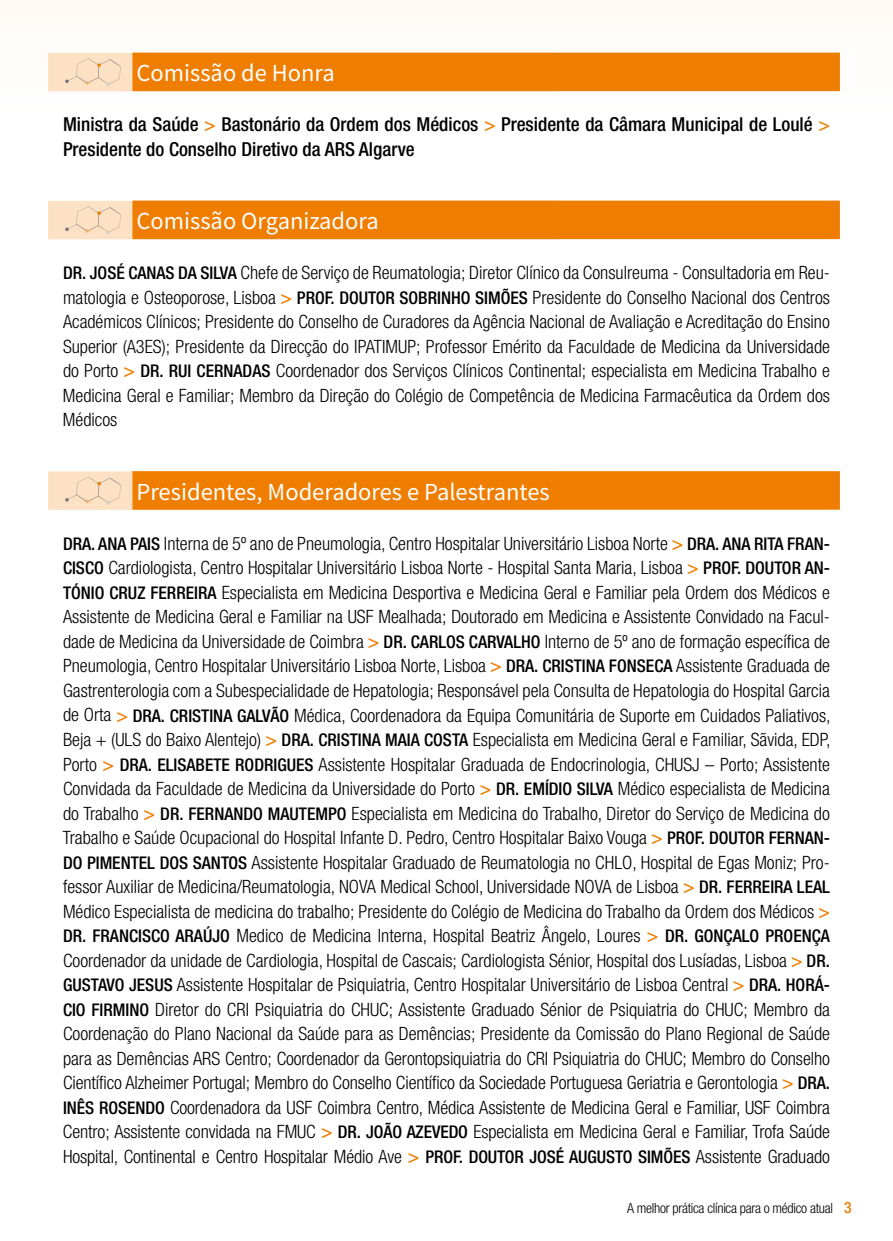
<style>
.page{position:relative;width:893px;height:1241px;background:#fff}
.page>*{position:absolute;margin:0;border:0;box-sizing:border-box;transform-origin:0 0}
.t1{font:24.5px "Source Sans Pro";color:#fff}
.t2{font:500 condensed 19.25px/24.5px "Helvetica Neue";color:#000}
.t3{font:300 condensed 18.38px/24.5px "Helvetica Neue";color:#000;text-align:justify}
.t4{font:300 condensed 14px "Helvetica Neue";letter-spacing:-.02em;color:#000}
.s1{color:#ef7d00}
.s2{font-weight:500;font-size:17.5px}
.s3{font-weight:500;font-size:19.25px;color:#ef7d00}
.s4{font-weight:500;font-size:15.75px;color:#ef7d00}
</style>
<div class="page">
<div style="left:48px;top:53px;width:509px;height:38px;background:#fce1c4"></div>
<div style="left:132px;top:53px;width:708px;height:38px;background:#ef7d00"></div>
<div style="left:48px;top:201px;width:509px;height:38px;background:#fce1c4"></div>
<div style="left:132px;top:200px;width:708px;height:39px;background:#ef7d00"></div>
<div style="left:48px;top:471px;width:509px;height:39px;background:#fce1c4"></div>
<div style="left:132px;top:471px;width:708px;height:38px;background:#ef7d00"></div>
<svg style="left:65px;top:58px;width:56px;height:28px"></svg>
<svg style="left:65px;top:206px;width:56px;height:28px"></svg>
<svg style="left:65px;top:477px;width:56px;height:27px"></svg>
<h1 class="t1" style="left:137px;top:58px;width:200px">Comissão de Honra</h1>
<p class="t2" style="left:63px;top:112px;width:768px">Ministra da Saúde <span class="s1">&gt;</span> Bastonário da Ordem dos Médicos <span class="s1">&gt;</span> Presidente da Câmara Municipal de Loulé <span class="s1">&gt;<br></span>Presidente do Conselho Diretivo da ARS Algarve</p>
<h1 class="t1" style="left:137px;top:206px;width:244px">Comissão Organizadora</h1>
<p class="t3" style="left:63px;top:260px;width:769px"><span class="s2">DR. JOSÉ CANAS DA SILVA</span> Chefe de Serviço de Reumatologia; Diretor Clínico da Consulreuma - Consultadoria em Reu&shy;matologia e Osteoporose, Lisboa <span class="s3">&gt;</span> <span class="s2">PROF. DOUTOR SOBRINHO SIMÕES</span> Presidente do Conselho Nacional dos Centros Académicos Clínicos; Presidente do Conselho de Curadores da Agência Nacional de Avaliação e Acreditação do Ensino Superior (A3ES); Presidente da Direcção do IPATIMUP; Professor Emérito da Faculdade de Medicina da Universidade do Porto <span class="s3">&gt;</span> <span class="s2">DR. RUI CERNADAS</span> Coordenador dos Serviços Clínicos Continental; especialista em Medicina Trabalho e Medicina Geral e Familiar; Membro da Direção do Colégio de Competência de Medicina Farmacêutica da Ordem dos Médicos</p>
<h1 class="t1" style="left:137px;top:476px;width:415px">Presidentes, Moderadores e Palestrantes</h1>
<p class="t3" style="left:63px;top:531px;width:769px"><span class="s2">DRA. ANA PAIS</span> Interna de 5º ano de Pneumologia, Centro Hospitalar Universitário Lisboa Norte <span class="s3">&gt;</span> <span class="s2">DRA. ANA RITA FRAN-CISCO</span> Cardiologista, Centro Hospitalar Universitário Lisboa Norte - Hospital Santa Maria, Lisboa <span class="s3">&gt;</span> <span class="s2">PROF. DOUTOR AN-TÓNIO CRUZ FERREIRA</span> Especialista em Medicina Desportiva e Medicina Geral e Familiar pela Ordem dos Médicos e Assistente de Medicina Geral e Familiar na USF Mealhada; Doutorado em Medicina e Assistente Convidado na Facul&shy;dade de Medicina da Universidade de Coimbra <span class="s3">&gt;</span> <span class="s2">DR. CARLOS CARVALHO</span> Interno de 5º ano de formação específica de Pneumologia, Centro Hospitalar Universitário Lisboa Norte, Lisboa <span class="s3">&gt;</span> <span class="s2">DRA. CRISTINA FONSECA</span> Assistente Graduada de Gastrenterologia com a Subespecialidade de Hepatologia; Responsável pela Consulta de Hepatologia do Hospital Garcia de Orta <span class="s3">&gt;</span> <span class="s2">DRA. CRISTINA GALVÃO</span> Médica, Coordenadora da Equipa Comunitária de Suporte em Cuidados Paliativos, Beja + (ULS do Baixo Alentejo) <span class="s3">&gt;</span> <span class="s2">DRA. CRISTINA MAIA COSTA</span> Especialista em Medicina Geral e Familiar, Sãvida, EDP, Porto <span class="s3">&gt;</span> <span class="s2">DRA. ELISABETE RODRIGUES</span> Assistente Hospitalar Graduada de Endocrinologia, CHUSJ – Porto; Assistente Convidada da Faculdade de Medicina da Universidade do Porto <span class="s3">&gt;</span> <span class="s2">DR. EMÍDIO SILVA</span> Médico especialista de Medicina do Trabalho <span class="s3">&gt;</span> <span class="s2">DR. FERNANDO MAUTEMPO</span> Especialista em Medicina do Trabalho, Diretor do Serviço de Medicina do Trabalho e Saúde Ocupacional do Hospital Infante D. Pedro, Centro Hospitalar Baixo Vouga <span class="s3">&gt;</span> <span class="s2">PROF. DOUTOR FERNAN-DO PIMENTEL DOS SANTOS</span> Assistente Hospitalar Graduado de Reumatologia no CHLO, Hospital de Egas Moniz; Pro&shy;fessor Auxiliar de Medicina/Reumatologia, NOVA Medical School, Universidade NOVA de Lisboa <span class="s3">&gt;</span> <span class="s2">DR. FERREIRA LEAL </span>Médico Especialista de medicina do trabalho; Presidente do Colégio de Medicina do Trabalho da Ordem dos Médicos <span class="s3">&gt; </span><span class="s2">DR. FRANCISCO ARAÚJO</span> Medico de Medicina Interna, Hospital Beatriz Ângelo, Loures <span class="s3">&gt;</span> <span class="s2">DR. GONÇALO PROENÇA </span>Coordenador da unidade de Cardiologia, Hospital de Cascais; Cardiologista Sénior, Hospital dos Lusíadas, Lisboa <span class="s3">&gt;</span> <span class="s2">DR.<br>GUSTAVO JESUS</span> Assistente Hospitalar de Psiquiatria, Centro Hospitalar Universitário de Lisboa Central <span class="s3">&gt;</span> <span class="s2">DRA. HORÁ-CIO FIRMINO</span> Diretor do CRI Psiquiatria do CHUC; Assistente Graduado Sénior de Psiquiatria do CHUC; Membro da Coordenação do Plano Nacional da Saúde para as Demências; Presidente da Comissão do Plano Regional de Saúde para as Demências ARS Centro; Coordenador da Gerontopsiquiatria do CRI Psiquiatria do CHUC; Membro do Conselho Científico Alzheimer Portugal; Membro do Conselho Científico da Sociedade Portuguesa Geriatria e Gerontologia <span class="s3">&gt;</span> <span class="s2">DRA.<br>INÊS ROSENDO</span> Coordenadora da USF Coimbra Centro, Médica Assistente de Medicina Geral e Familiar, USF Coimbra Centro; Assistente convidada na FMUC <span class="s3">&gt;</span> <span class="s2">DR. JOÃO AZEVEDO</span> Especialista em Medicina Geral e Familiar, Trofa Saúde Hospital, Continental e Centro Hospitalar Médio Ave <span class="s3">&gt;</span> <span class="s2">PROF. DOUTOR JOSÉ AUGUSTO SIMÕES</span> Assistente Graduado</p>
<p class="t4" style="left:627px;top:1199px;width:226px">A melhor prática clínica para o médico atual <span class="s4">3</span></p>
</div>
